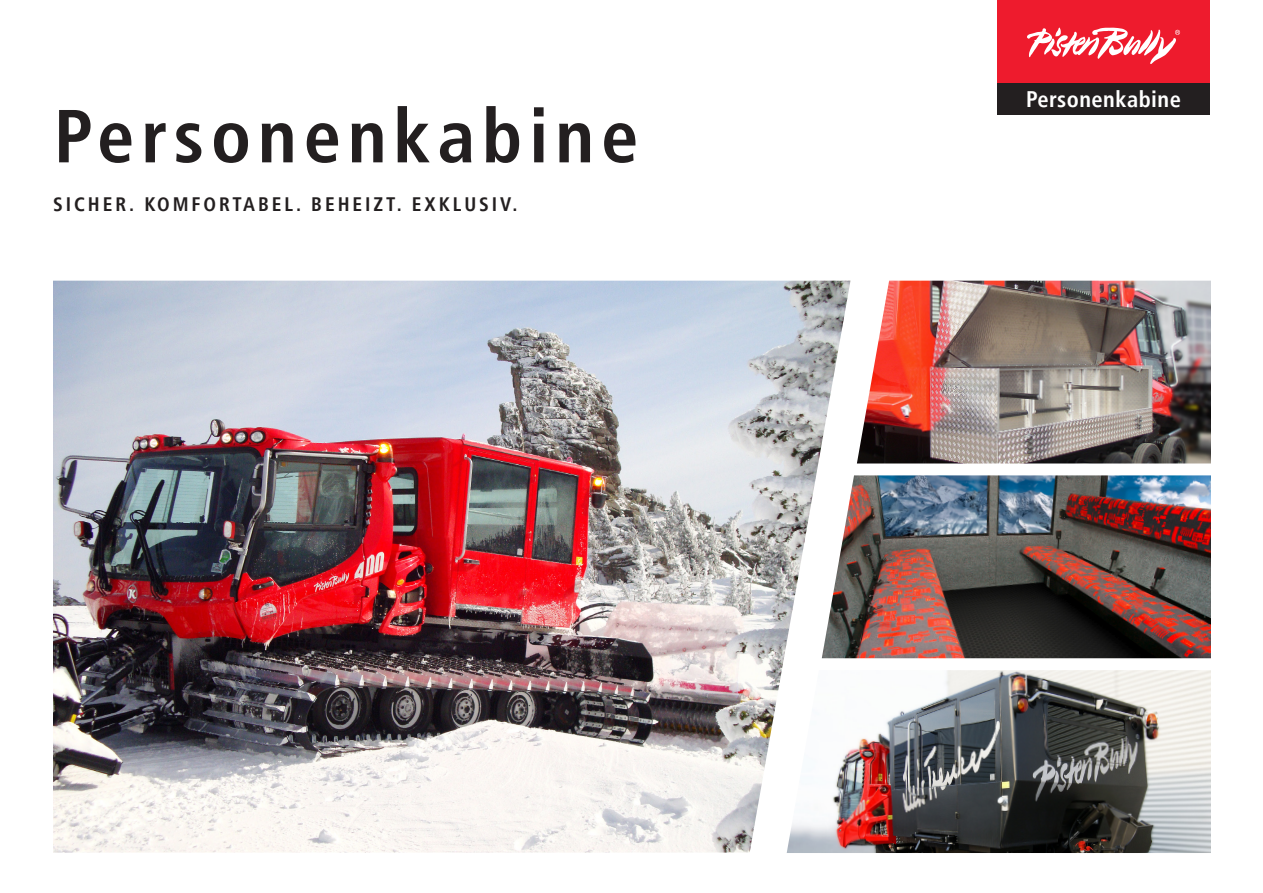
<style>
.page{position:relative;width:1263px;height:893px;background:#fff}
.page>*{position:absolute;margin:0;border:0;box-sizing:border-box;transform-origin:0 0}
.t1{font:700 condensed 75px "Frutiger LT";letter-spacing:.09em;color:#231f20}
.t2{font:700 condensed 22.5px "Frutiger LT";letter-spacing:.02em;color:#fff}
.t3{font:700 condensed 19.5px "Frutiger LT";letter-spacing:.15em;color:#231f20}
</style>
<div class="page">
<div style="left:997px;top:0;width:213px;height:83px;background:#ee1b2d"></div>
<svg style="left:1027px;top:28px;width:153px;height:36px"></svg>
<div style="left:997px;top:83px;width:213px;height:32px;background:#231f20"></div>
<img style="left:53px;top:281px;width:797px;height:572px">
<img style="left:857px;top:281px;width:354px;height:182px">
<img style="left:787px;top:670px;width:424px;height:183px">
<img style="left:822px;top:475px;width:389px;height:183px">
<h1 class="t1" style="left:54px;top:92px;width:586px">Personenkabine</h1>
<p class="t3" style="left:53px;top:193px;width:466px">SICHER. KOMFORTABEL. BEHEIZT. EXKLUSIV.</p>
<p class="t2" style="left:1026px;top:86px;width:156px">Personenkabine</p>
</div>
